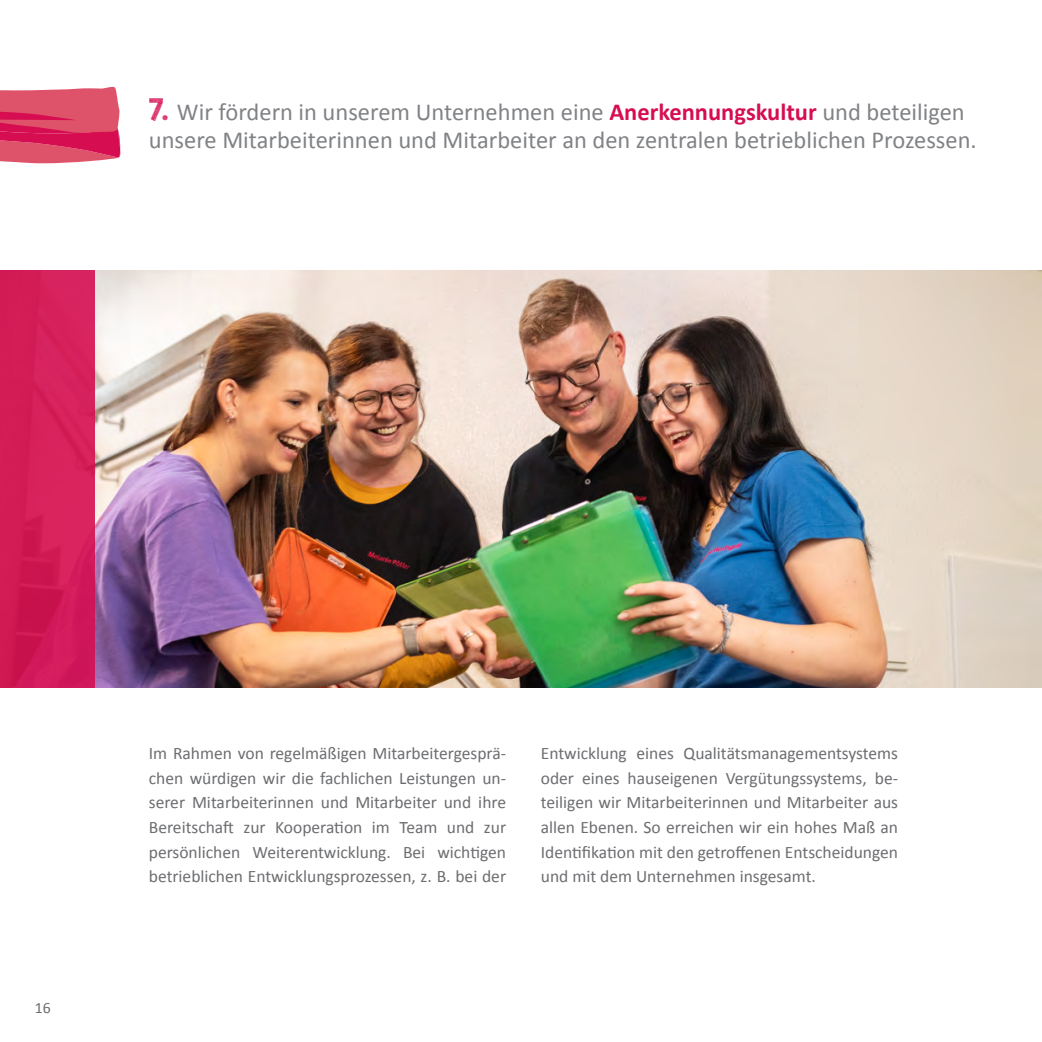
<style>
.page{position:relative;width:1042px;height:1042px;background:#fff}
.page>*{position:absolute;margin:0;border:0;box-sizing:border-box;transform-origin:0 0}
.t1{font:24.5px/28px "Calibri";color:#808285}
.t2{font:17.5px/24.5px "Calibri";color:#6c6d70;text-align:justify}
.t3{font:15.75px "Calibri";color:#6c6d70}
.s1{font-family:"KG Blank Space Sketch";color:#d60e51}
.s2{font-weight:700;color:#d60e51}
</style>
<div class="page">
<img style="left:94px;top:270px;width:948px;height:417px">
<div style="left:0;top:270px;width:94px;height:417px;background:#d31d5a"></div>
<svg style="left:0;top:87px;width:121px;height:76px;background:#de4c6d"></svg>
<h1 class="t1" style="left:149px;top:97px;width:829px"><span class="s1">7.</span> Wir fördern in unserem Unternehmen eine <span class="s2">Anerkennungskultur</span> und beteiligen unsere Mitarbeiterinnen und Mitarbeiter an den zentralen betrieblichen Prozessen.</h1>
<p class="t3" style="left:35px;top:998px;width:17px">16</p>
<p class="t2" style="left:149px;top:740px;width:359px">Im Rahmen von regelmäßigen Mitarbeitergesprä&shy;chen würdigen wir die fachlichen Leistungen un&shy;serer Mitarbeiterinnen und Mitarbeiter und ihre Bereitschaft zur Kooperation im Team und zur persönlichen Weiterentwicklung. Bei wichtigen betrieblichen Entwicklungsprozessen, z. B. bei der</p>
<p class="t2" style="left:541px;top:740px;width:359px">Entwicklung eines Qualitätsmanagementsystems oder eines hauseigenen Vergütungssystems, be&shy;teiligen wir Mitarbeiterinnen und Mitarbeiter aus allen Ebenen. So erreichen wir ein hohes Maß an Identifikation mit den getroffenen Entscheidungen und mit dem Unternehmen insgesamt.</p>
</div>
